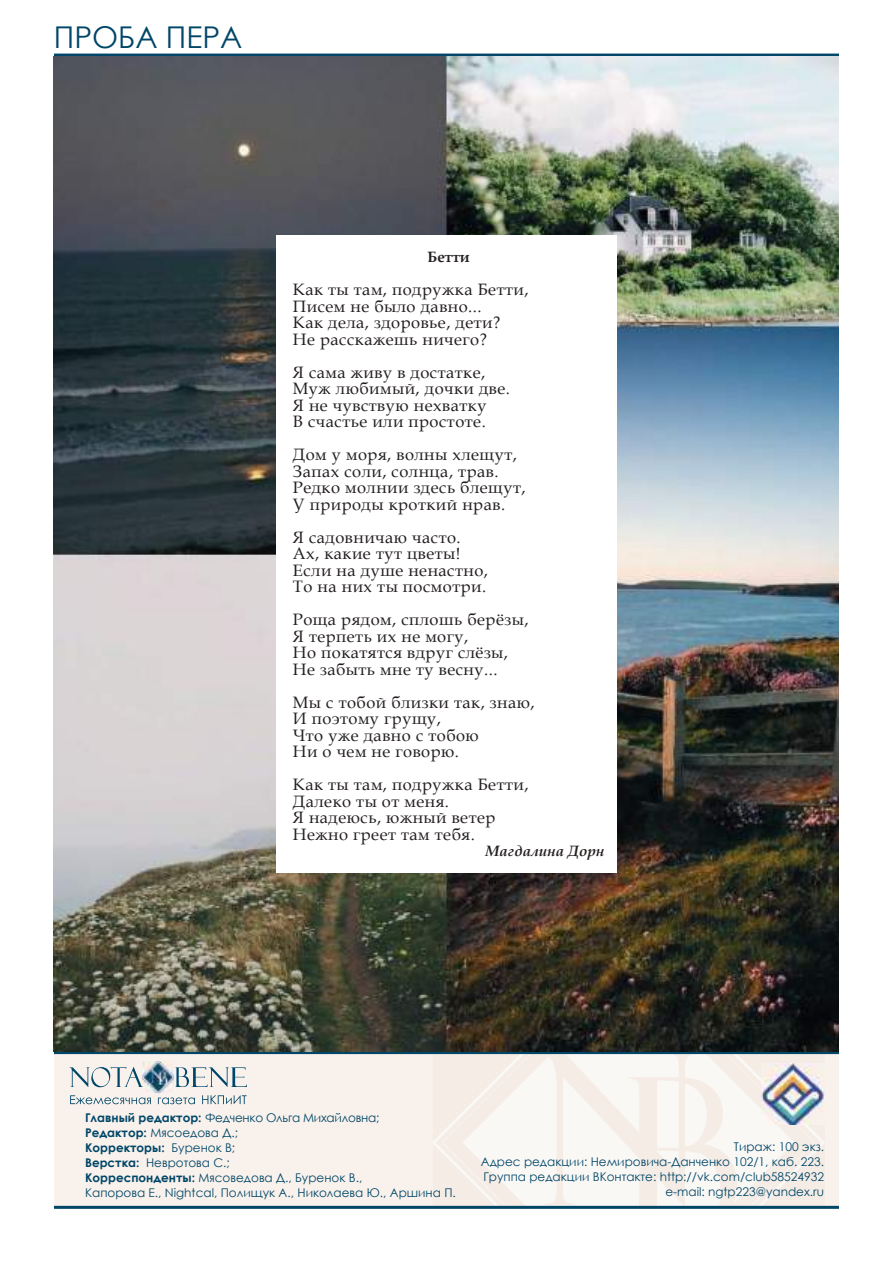
<style>
.page{position:relative;width:893px;height:1263px;background:#fff}
.page>*{position:absolute;margin:0;border:0;box-sizing:border-box;transform-origin:0 0}
.t1{font:30px "Century Gothic";color:#004668}
.t2{font:16.5px/16.5px "Book Antiqua";letter-spacing:.03em;color:#241f1f}
.t3{font:italic 700 15px "Book Antiqua";color:#241f1f}
.t4{font:700 15px "Book Antiqua";color:#241f1f}
.t5{font:12px/15px "Century Gothic";color:#004668;text-align:right}
.s1{font-weight:700}
</style>
<div class="page">
<hr style="left:54px;top:54px;width:785px;height:3px;background:#004668">
<div style="left:54px;top:1054px;width:785px;height:152px;background:#f9f1eb"></div>
<img style="left:432px;top:1054px;width:393px;height:152px">
<hr style="left:54px;top:1051px;width:785px;height:3px;background:#004668">
<hr style="left:54px;top:1206px;width:785px;height:3px;background:#004668">
<img style="left:761px;top:1063px;width:63px;height:61px">
<img style="left:142px;top:1061px;width:32px;height:32px">
<svg style="left:69px;top:1067px;width:178px;height:20px;background:#b7c3c8"></svg>
<svg style="left:70px;top:1095px;width:177px;height:9px;background:#c2cbce"></svg>
<img style="left:54px;top:57px;width:785px;height:994px">
<div style="left:585px;top:235px;width:32px;height:638px;background:#fff"></div>
<div style="left:276px;top:235px;width:328px;height:638px;background:#fff"></div>
<h1 class="t1" style="left:54px;top:16px;width:190px">ПРОБА ПЕРА</h1>
<p class="t4" style="left:427px;top:247px;width:44px">Бетти</p>
<p class="t2" style="left:293px;top:281px;width:237px">Как ты там, подружка Бетти,<br>Писем не было давно...<br>Как дела, здоровье, дети?<br>Не расскажешь ничего?</p>
<p class="t2" style="left:293px;top:363px;width:219px">Я сама живу в достатке,<br>Муж любимый, дочки две.<br>Я не чувствую нехватку<br>В счастье или простоте.</p>
<p class="t2" style="left:293px;top:446px;width:234px">Дом у моря, волны хлещут,<br>Запах соли, солнца, трав.<br>Редко молнии здесь блещут,<br>У природы кроткий нрав.</p>
<p class="t2" style="left:293px;top:528px;width:197px">Я садовничаю часто.<br>Ах, какие тут цветы!<br>Если на душе ненастно,<br>То на них ты посмотри.</p>
<p class="t2" style="left:293px;top:611px;width:237px">Роща рядом, сплошь берёзы,<br>Я терпеть их не могу,<br>Но покатятся вдруг слёзы,<br>Не забыть мне ту весну...</p>
<p class="t2" style="left:293px;top:693px;width:243px">Мы с тобой близки так, знаю,<br>И поэтому грущу,<br>Что уже давно с тобою<br>Ни о чем не говорю.</p>
<p class="t2" style="left:293px;top:776px;width:237px">Как ты там, подружка Бетти,<br>Далеко ты от меня.<br>Я надеюсь, южный ветер<br>Нежно греет там тебя.</p>
<p class="t3" style="left:485px;top:841px;width:120px">Магдалина Дорн</p>
<p class="t5" style="left:85px;top:1110px;width:372px;text-align:left"><span class="s1">Главный редактор:</span> Федченко Ольга Михайловна;<br><span class="s1">Редактор:</span> Мясоедова Д.;<br><span class="s1">Корректоры:</span> Буренок В;<br><span class="s1">Верстка:</span> Невротова С.;<br><span class="s1">Корреспонденты:</span> Мясоведова Д., Буренок В.,<br>Капорова Е., Nightcal, Полищук А., Николаева Ю., Аршина П.</p>
<p class="t5" style="left:481px;top:1139px;width:345px">Тираж: 100 экз.<br>Адрес редакции: Немировича-Данченко 102/1, каб. 223.<br>Группа редакции ВКонтакте: http://vk.com/club58524932 e-mail: ngtp223@yandex.ru</p>
</div>
